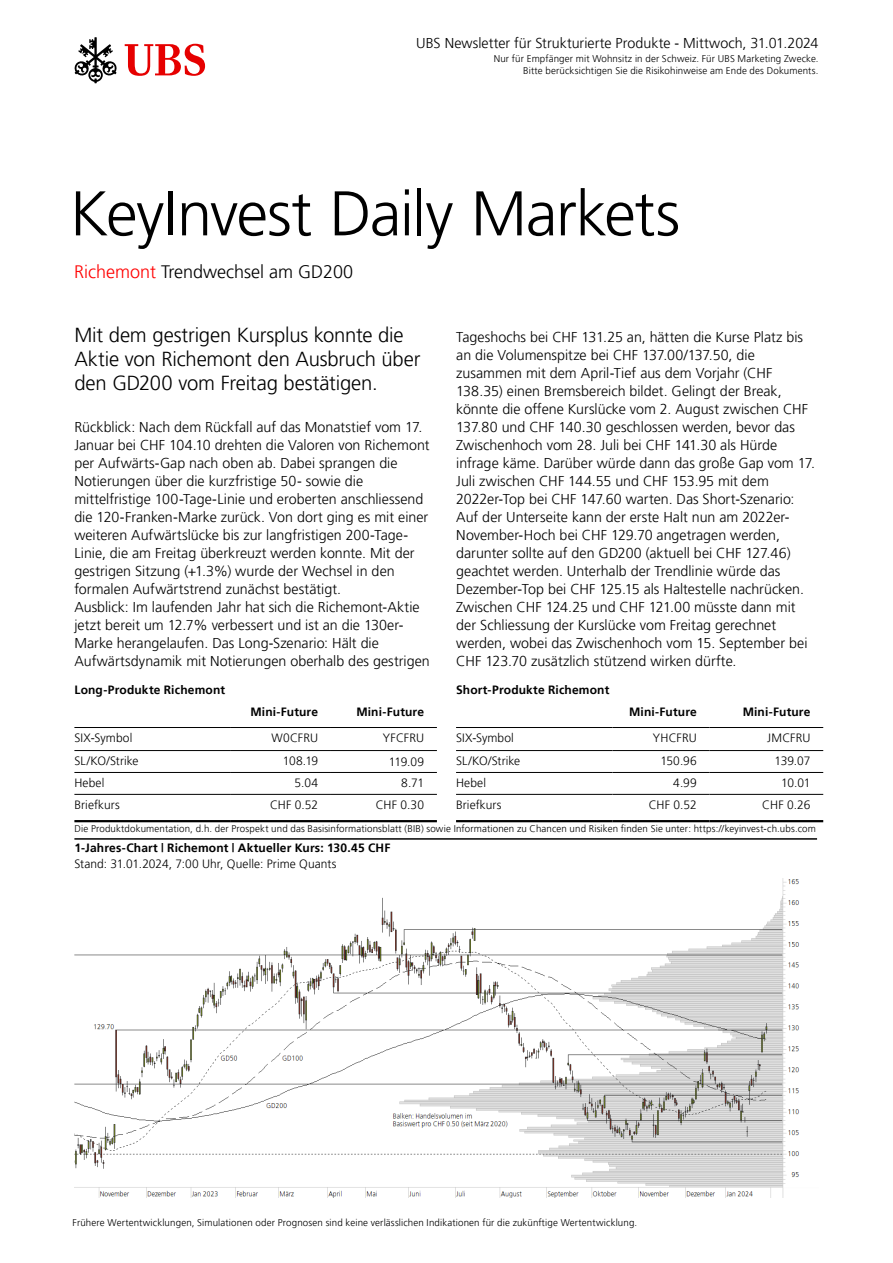
<style>
.page{position:relative;width:893px;height:1263px;background:#fff}
.page>*{position:absolute;margin:0;border:0;box-sizing:border-box;transform-origin:0 0}
.t1{font:300 63px "Frutiger 45";letter-spacing:-.02em;color:#000}
.t2{font:300 20.25px/24px "Frutiger 45";letter-spacing:-.01em;color:#000}
.t3{font:300 18px "Frutiger 45";color:#000}
.t4{font:300 14.25px/18px "Frutiger 45";color:#000}
.t5{font:300 12px "Frutiger 45";letter-spacing:.01em;color:#000}
.t6{font:300 12px "Frutiger 45";letter-spacing:.015em;color:#000}
.t7{font:300 9.75px/12px "Frutiger 45";letter-spacing:.015em;color:#000;text-align:right}
.s1{color:#f00}
</style>
<div class="page">
<svg style="left:125px;top:44px;width:80px;height:32px"></svg>
<svg style="left:74px;top:37px;width:43px;height:46px"></svg>
<img style="left:74px;top:878px;width:726px;height:319px">
<hr style="left:231px;top:750px;width:100px;height:1px;background:#000">
<hr style="left:74px;top:727px;width:157px;height:1px;background:#000">
<hr style="left:231px;top:727px;width:100px;height:1px;background:#000">
<hr style="left:331px;top:727px;width:106px;height:1px;background:#000">
<hr style="left:74px;top:750px;width:157px;height:1px;background:#000">
<hr style="left:331px;top:750px;width:106px;height:1px;background:#000">
<hr style="left:331px;top:772px;width:106px;height:1px;background:#000">
<hr style="left:74px;top:772px;width:157px;height:1px;background:#000">
<hr style="left:231px;top:772px;width:100px;height:1px;background:#000">
<hr style="left:74px;top:794px;width:157px;height:1px;background:#000">
<hr style="left:231px;top:794px;width:100px;height:1px;background:#000">
<hr style="left:331px;top:794px;width:106px;height:1px;background:#000">
<hr style="left:74px;top:820px;width:157px;height:2px;background:#000">
<hr style="left:231px;top:820px;width:100px;height:2px;background:#000">
<hr style="left:331px;top:820px;width:106px;height:2px;background:#000">
<hr style="left:710px;top:750px;width:113px;height:1px;background:#000">
<hr style="left:456px;top:727px;width:156px;height:1px;background:#000">
<hr style="left:612px;top:727px;width:98px;height:1px;background:#000">
<hr style="left:710px;top:727px;width:113px;height:1px;background:#000">
<hr style="left:456px;top:750px;width:156px;height:1px;background:#000">
<hr style="left:612px;top:750px;width:98px;height:1px;background:#000">
<hr style="left:456px;top:772px;width:156px;height:1px;background:#000">
<hr style="left:612px;top:772px;width:98px;height:1px;background:#000">
<hr style="left:710px;top:772px;width:113px;height:1px;background:#000">
<hr style="left:456px;top:794px;width:156px;height:1px;background:#000">
<hr style="left:612px;top:794px;width:98px;height:1px;background:#000">
<hr style="left:710px;top:794px;width:113px;height:1px;background:#000">
<hr style="left:456px;top:820px;width:156px;height:2px;background:#000">
<hr style="left:612px;top:820px;width:98px;height:2px;background:#000">
<hr style="left:710px;top:820px;width:113px;height:2px;background:#000">
<hr style="left:74px;top:838px;width:743px;height:2px;background:#000">
<p class="t4" style="left:416px;top:34px;width:404px">UBS Newsletter für Strukturierte Produkte - Mittwoch, 31.01.2024</p>
<p class="t7" style="left:494px;top:53px;width:326px">Nur für Empfänger mit Wohnsitz in der Schweiz. Für UBS Marketing Zwecke.<br>Bitte berücksichtigen Sie die Risikohinweise am Ende des Dokuments.</p>
<h1 class="t1" style="left:70px;top:177px;width:612px">KeyInvest Daily Markets</h1>
<p class="t3" style="left:74px;top:261px;width:281px"><span class="s1">Richemont</span> Trendwechsel am GD200</p>
<h2 class="t2" style="left:74px;top:323px;width:348px">Mit dem gestrigen Kursplus konnte die<br>Aktie von Richemont den Ausbruch über den GD200 vom Freitag bestätigen.</h2>
<p class="t4" style="left:74px;top:418px;width:357px">Rückblick: Nach dem Rückfall auf das Monatstief vom 17.<br>Januar bei CHF 104.10 drehten die Valoren von Richemont per Aufwärts-Gap nach oben ab. Dabei sprangen die Notierungen über die kurzfristige 50- sowie die mittelfristige 100-Tage-Linie und eroberten anschliessend die 120-Franken-Marke zurück. Von dort ging es mit einer weiteren Aufwärtslücke bis zur langfristigen 200-Tage-Linie, die am Freitag überkreuzt werden konnte. Mit der gestrigen Sitzung (+1.3%) wurde der Wechsel in den formalen Aufwärtstrend zunächst bestätigt.<br>Ausblick: Im laufenden Jahr hat sich die Richemont-Aktie jetzt bereit um 12.7% verbessert und ist an die 130er-Marke herangelaufen. Das Long-Szenario: Hält die Aufwärtsdynamik mit Notierungen oberhalb des gestrigen</p>
<p class="t6" style="left:250px;top:704px;width:69px">Mini-Future</p>
<p class="t6" style="left:356px;top:704px;width:69px">Mini-Future</p>
<p class="t5" style="left:74px;top:731px;width:59px">SIX-Symbol</p>
<p class="t5" style="left:272px;top:731px;width:48px">W0CFRU</p>
<p class="t5" style="left:383px;top:731px;width:43px">YFCFRU</p>
<p class="t5" style="left:74px;top:754px;width:66px">SL/KO/Strike</p>
<p class="t5" style="left:283px;top:754px;width:37px">108.19</p>
<p class="t5" style="left:389px;top:755px;width:37px">119.09</p>
<p class="t5" style="left:74px;top:776px;width:32px">Hebel</p>
<p class="t5" style="left:294px;top:776px;width:25px">5.04</p>
<p class="t5" style="left:401px;top:776px;width:24px">8.71</p>
<p class="t5" style="left:74px;top:797px;width:47px">Briefkurs</p>
<p class="t5" style="left:270px;top:797px;width:50px">CHF 0.52</p>
<p class="t5" style="left:376px;top:797px;width:50px">CHF 0.30</p>
<p class="t4" style="left:456px;top:328px;width:360px">Tageshochs bei CHF 131.25 an, hätten die Kurse Platz bis an die Volumenspitze bei CHF 137.00/137.50, die zusammen mit dem April-Tief aus dem Vorjahr (CHF 138.35) einen Bremsbereich bildet. Gelingt der Break, könnte die offene Kurslücke vom 2. August zwischen CHF 137.80 und CHF 140.30 geschlossen werden, bevor das Zwischenhoch vom 28. Juli bei CHF 141.30 als Hürde infrage käme. Darüber würde dann das große Gap vom 17.<br>Juli zwischen CHF 144.55 und CHF 153.95 mit dem 2022er-Top bei CHF 147.60 warten. Das Short-Szenario:<br>Auf der Unterseite kann der erste Halt nun am 2022er-November-Hoch bei CHF 129.70 angetragen werden, darunter sollte auf den GD200 (aktuell bei CHF 127.46) geachtet werden. Unterhalb der Trendlinie würde das Dezember-Top bei CHF 125.15 als Haltestelle nachrücken.<br>Zwischen CHF 124.25 und CHF 121.00 müsste dann mit der Schliessung der Kurslücke vom Freitag gerechnet werden, wobei das Zwischenhoch vom 15. September bei CHF 123.70 zusätzlich stützend wirken dürfte.</p>
<p class="t6" style="left:74px;top:682px;width:152px">Long-Produkte Richemont</p>
<p class="t6" style="left:456px;top:682px;width:155px">Short-Produkte Richemont</p>
<p class="t6" style="left:629px;top:704px;width:69px">Mini-Future</p>
<p class="t6" style="left:743px;top:704px;width:69px">Mini-Future</p>
<p class="t5" style="left:456px;top:731px;width:59px">SIX-Symbol</p>
<p class="t5" style="left:653px;top:731px;width:45px">YHCFRU</p>
<p class="t5" style="left:767px;top:731px;width:45px">JMCFRU</p>
<p class="t5" style="left:456px;top:754px;width:66px">SL/KO/Strike</p>
<p class="t5" style="left:660px;top:754px;width:38px">150.96</p>
<p class="t5" style="left:775px;top:754px;width:37px">139.07</p>
<p class="t5" style="left:456px;top:776px;width:32px">Hebel</p>
<p class="t5" style="left:673px;top:776px;width:25px">4.99</p>
<p class="t5" style="left:781px;top:776px;width:31px">10.01</p>
<p class="t5" style="left:456px;top:797px;width:47px">Briefkurs</p>
<p class="t5" style="left:649px;top:797px;width:50px">CHF 0.52</p>
<p class="t5" style="left:762px;top:797px;width:50px">CHF 0.26</p>
<p class="t7" style="left:74px;top:822px;width:743px">Die Produktdokumentation, d.h. der Prospekt und das Basisinformationsblatt (BIB) sowie Informationen zu Chancen und Risiken finden Sie unter: https://keyinvest-ch.ubs.com</p>
<p class="t6" style="left:74px;top:841px;width:318px">1-Jahres-Chart | Richemont | Aktueller Kurs: 130.45 CHF</p>
<p class="t5" style="left:74px;top:857px;width:264px">Stand: 31.01.2024, 7:00 Uhr, Quelle: Prime Quants</p>
<p class="t7" style="left:73px;top:1216px;width:566px">Frühere Wertentwicklungen, Simulationen oder Prognosen sind keine verlässlichen Indikationen für die zukünftige Wertentwicklung.</p>
</div>
